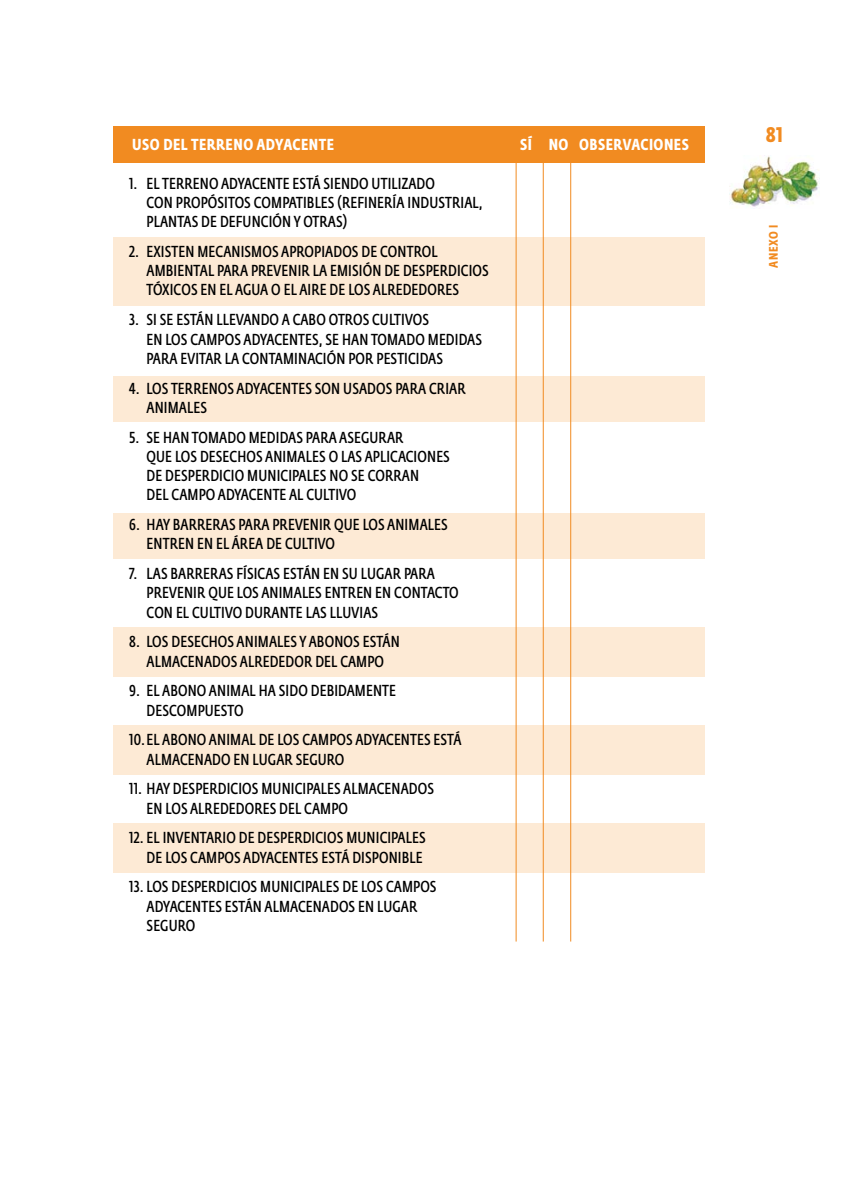
<style>
.page{position:relative;width:844px;height:1191px;background:#fff}
.page>*{position:absolute;margin:0;border:0;box-sizing:border-box;transform-origin:0 0}
.t1{font:700 21px "Fedra Sans Cond Std";color:#f18b21}
.t2{font:600 15.75px/19.2px "Fedra Sans Cond Std";letter-spacing:.01em;color:#000}
.t3{font:700 15.75px "Fedra Sans Cond Std";letter-spacing:.03em;color:#fff}
.t4{font:700 12.25px "Fedra Sans Cond Std";letter-spacing:.06em;color:#f18b21}
</style>
<div class="page">
<img style="left:729px;top:155px;width:89px;height:52px">
<div style="left:113px;top:626px;width:591px;height:50px;background:#fdead5"></div>
<div style="left:113px;top:724px;width:591px;height:50px;background:#fdead5"></div>
<div style="left:113px;top:822px;width:591px;height:50px;background:#fdead5"></div>
<div style="left:113px;top:237px;width:591px;height:69px;background:#fdead5"></div>
<div style="left:113px;top:376px;width:591px;height:46px;background:#fdead5"></div>
<div style="left:113px;top:513px;width:591px;height:45px;background:#fdead5"></div>
<div style="left:113px;top:126px;width:591px;height:36px;background:#f18b21"></div>
<hr style="left:542px;top:144px;width:1px;height:797px;background:#f18b21">
<hr style="left:515px;top:144px;width:1px;height:797px;background:#f18b21">
<hr style="left:570px;top:144px;width:1px;height:797px;background:#f18b21">
<p class="t3" style="left:132px;top:135px;width:203px">USO DEL TERRENO ADYACENTE</p>
<p class="t3" style="left:520px;top:135px;width:170px">SÍ NO OBSERVACIONES</p>
<p class="t2" style="left:146px;top:174px;width:338px;text-indent:53px">NO ADYACE NTE ESTÁ SIE NDO UTILIZADO<br>CON PROPÓSITOS COMPATIB LES (RE FINERÍA INDUSTRIAL,<br>PLANTAS DE DEFUNCIÓN Y OTRAS)</p>
<p class="t2" style="left:146px;top:242px;width:292px;text-indent:-17px">2. EXISTEN MECANISMOS APROPIADOS DE CONTROL<br>AMBIENTAL PARA</p>
<p class="t2" style="left:129px;top:174px;width:49px">1. EL TERRE</p>
<p class="t2" style="left:146px;top:261px;width:343px;text-indent:142px">NIR LA EMISIÓN DE DESPERDICIOS<br>TÓXICOS EN EL AG UA O EL AIRE</p>
<p class="t2" style="left:251px;top:261px;width:9px">PREVE</p>
<p class="t2" style="left:329px;top:281px;width:131px">DE LOS ALREDEDORES</p>
<p class="t2" style="left:146px;top:310px;width:337px;text-indent:-17px">3. SI SE ESTÁN LLEVANDO A CABO OTROS CULTIVOS<br>EN LOS CAMPOS ADYACENTES, SE HAN TOMADO MEDIDAS<br>PARA</p>
<p class="t2" style="left:180px;top:349px;width:264px">EVITAR LA CONTAMINACI ÓN POR PESTICI DAS</p>
<p class="t2" style="left:129px;top:379px;width:58px">4. LOS TERRE</p>
<p class="t2" style="left:209px;top:379px;width:195px">NOS ADYACE NTES SON USADOS PARA</p>
<p class="t2" style="left:429px;top:379px;width:9px">CRIAR</p>
<p class="t2" style="left:146px;top:398px;width:62px">ANIMALES</p>
<p class="t2" style="left:129px;top:428px;width:186px">5. SE HAN TOMADO MEDIDAS PARA</p>
<p class="t2" style="left:146px;top:428px;width:247px;text-indent:193px">ASEGURAR<br>QUE LOS DESECHOS ANIMALES O LAS APLICACI</p>
<p class="t2" style="left:417px;top:447px;width:34px">ONES</p>
<p class="t2" style="left:146px;top:466px;width:274px;text-indent:160px">LES NO SE CORRAN<br>DEL CAMPO ADYACENTE AL CULTIVO</p>
<p class="t2" style="left:129px;top:515px;width:53px">6.HAY BARRERA</p>
<p class="t2" style="left:229px;top:515px;width:18px">S PARA</p>
<p class="t2" style="left:272px;top:515px;width:9px">PREVE</p>
<p class="t2" style="left:146px;top:466px;width:137px">DE DESPERDICIO MUNICIPA</p>
<p class="t2" style="left:146px;top:515px;width:302px;text-indent:163px">NIR QUE LOS ANIMALES<br>ENTREN EN EL ÁREA DE CULTIVO</p>
<p class="t2" style="left:129px;top:564px;width:51px">7.LAS BARRERA</p>
<p class="t2" style="left:227px;top:564px;width:186px">S FÍSICAS ESTÁN EN SU LUGAR PARA</p>
<p class="t2" style="left:146px;top:583px;width:9px">PREVE</p>
<p class="t2" style="left:146px;top:583px;width:313px;text-indent:37px">NIR QUE LOS ANIMALES ENTREN EN CONTACTO<br>CON EL CULTIVO DURANTE LAS LLUVIAS</p>
<p class="t2" style="left:129px;top:632px;width:272px;text-align:center">8. LOS DESECHOS ANIMALES Y ABONOS ESTÁN<br>ALMACENADOS ALREDEDOR DEL CAMPO</p>
<p class="t2" style="left:146px;top:681px;width:249px;text-indent:-17px">9. EL ABONO ANIMAL HA SIDO DEBI DAMENTE<br>DESCOMPUESTO</p>
<p class="t2" style="left:146px;top:730px;width:316px;text-indent:-17px">10.EL ABONO ANIMAL DE LOS CAMPOS ADYACENTES ESTÁ<br>ALMACENADO EN LUGAR SEG URO</p>
<p class="t2" style="left:129px;top:779px;width:169px">11. HAY DESPERDICIOS MUNICIPA</p>
<p class="t2" style="left:147px;top:779px;width:289px;text-indent:174px">LES ALMACENADOS<br>EN LOS ALREDEDORES DEL CAMPO</p>
<p class="t2" style="left:129px;top:828px;width:254px">12. EL INVENTARIO DE DESPERDICIOS MUNICIPA</p>
<p class="t2" style="left:147px;top:828px;width:280px;text-align:right">LES<br>DE LOS CAMPOS ADYACE NTES ESTÁ DISPONIB LE</p>
<p class="t2" style="left:129px;top:877px;width:168px">13. LOS DESPERDICIOS MUNICIPA</p>
<p class="t2" style="left:147px;top:877px;width:291px;text-indent:173px">LES DE LOS CAMPOS<br>ADYACE NTES ESTÁN ALMACENADOS EN LUGAR<br>SEGURO</p>
<h1 class="t1" style="left:765px;top:122px;width:19px">81</h1>
<p class="t4" style="left:766px;top:268px;width:45px;rotate:-90deg">ANEXO I</p>
</div>
